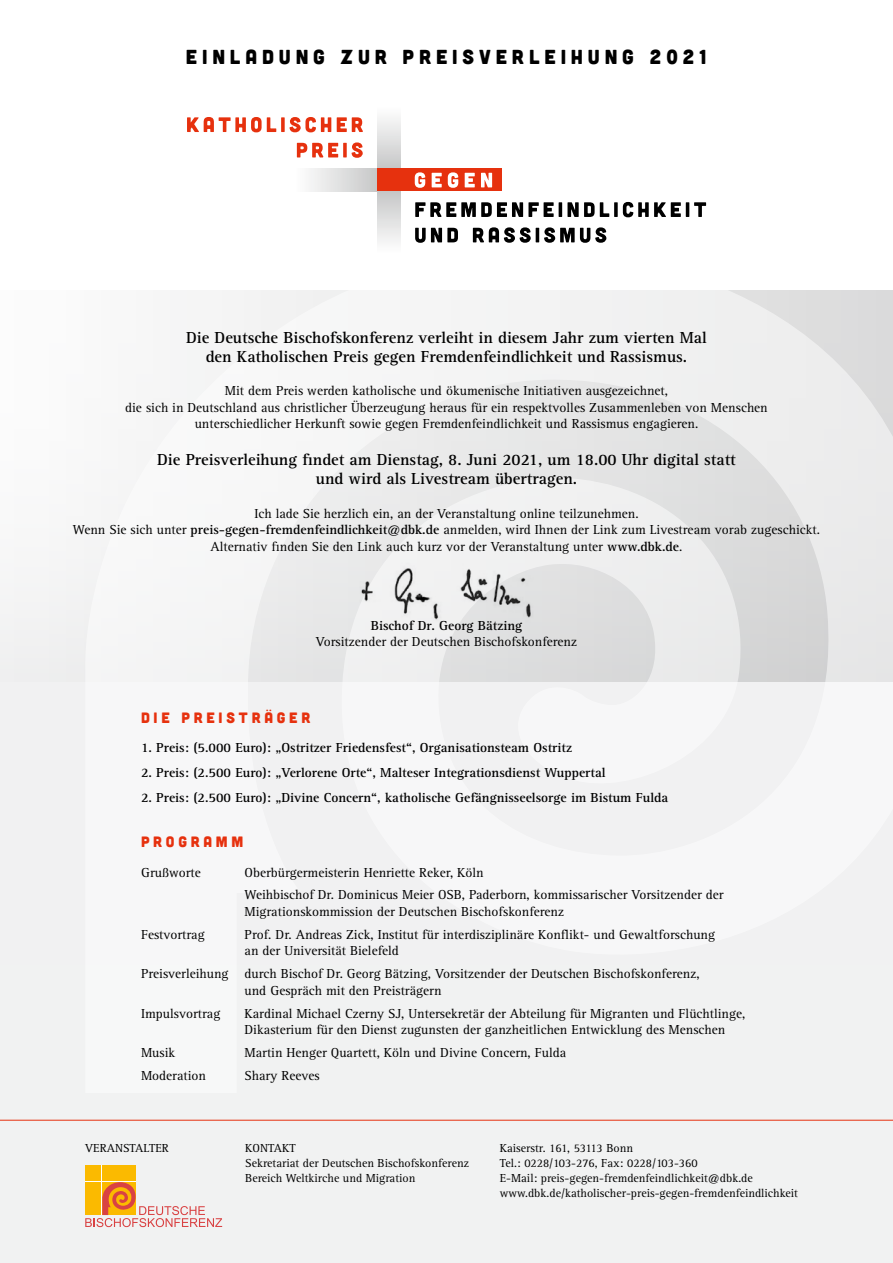
<style>
.page{position:relative;width:893px;height:1263px;background:#fff}
.page>*{position:absolute;margin:0;border:0;box-sizing:border-box;transform-origin:0 0}
.t1{font:20.25px "Cubano";letter-spacing:.24em;color:#000}
.t2{font:700 16.5px/19.5px "Rotis Serif";color:#000;text-align:center}
.t3{font:15px "Cubano";letter-spacing:.25em;color:#e6310e}
.t4{font:13.5px/16.5px "Rotis Serif";color:#000}
.t5{font:700 13.5px "Rotis Serif";color:#000}
.t6{font:12px/15px "Rotis Serif";color:#000}
.s1{font-weight:700}
</style>
<div class="page">
<div style="left:0;top:291px;width:893px;height:972px;background:#f1f2f2"></div>
<svg style="left:222px;top:290px;width:671px;height:392px"></svg>
<hr style="left:0;top:1120px;width:893px;height:1px;background:#e6310e">
<img style="left:357px;top:562px;width:177px;height:62px">
<div style="left:85px;top:1165px;width:51px;height:50px;background:linear-gradient(to right,#fff,#fff)"></div>
<div style="left:85px;top:1165px;width:16px;height:15px;background:#fbba00"></div>
<div style="left:102px;top:1165px;width:34px;height:15px;background:#fbba00"></div>
<svg style="left:85px;top:1182px;width:137px;height:45px"></svg>
<svg style="left:415px;top:202px;width:139px;height:15px"></svg>
<hr style="left:559px;top:202px;width:3px;height:15px;background:#000">
<svg style="left:567px;top:202px;width:42px;height:15px"></svg>
<svg style="left:614px;top:202px;width:4px;height:15px"></svg>
<svg style="left:623px;top:202px;width:58px;height:15px"></svg>
<hr style="left:686px;top:202px;width:3px;height:15px;background:#000">
<svg style="left:694px;top:202px;width:12px;height:15px"></svg>
<svg style="left:415px;top:228px;width:43px;height:15px"></svg>
<svg style="left:473px;top:227px;width:58px;height:16px"></svg>
<hr style="left:536px;top:228px;width:3px;height:14px;background:#000">
<svg style="left:544px;top:227px;width:62px;height:16px"></svg>
<div style="left:377px;top:106px;width:23px;height:62px;background:linear-gradient(to bottom,#fff,#c8c9c9)"></div>
<div style="left:377px;top:191px;width:23px;height:62px;background:linear-gradient(to bottom,#c6c6c7,#fefefe)"></div>
<div style="left:294px;top:168px;width:83px;height:23px;background:linear-gradient(to right,#fff,#c7c8c8)"></div>
<div style="left:377px;top:168px;width:125px;height:23px;background:#e6310e"></div>
<svg style="left:415px;top:172px;width:10px;height:16px"></svg>
<svg style="left:432px;top:173px;width:10px;height:14px"></svg>
<svg style="left:448px;top:172px;width:10px;height:16px"></svg>
<svg style="left:465px;top:173px;width:10px;height:14px"></svg>
<svg style="left:481px;top:173px;width:11px;height:14px"></svg>
<svg style="left:187px;top:117px;width:89px;height:15px"></svg>
<svg style="left:281px;top:117px;width:4px;height:15px"></svg>
<svg style="left:290px;top:117px;width:41px;height:15px"></svg>
<svg style="left:337px;top:117px;width:26px;height:15px"></svg>
<svg style="left:297px;top:143px;width:41px;height:14px"></svg>
<svg style="left:343px;top:143px;width:4px;height:14px"></svg>
<svg style="left:352px;top:142px;width:11px;height:16px"></svg>
<h1 class="t1" style="left:186px;top:44px;width:522px">EINLADUNG ZUR PREISVERLEIHUNG 2021</h1>
<p class="t2" style="left:186px;top:328px;width:522px">Die Deutsche Bischofskonferenz verleiht in diesem Jahr zum vierten Mal den Katholischen Preis gegen Fremdenfeindlichkeit und Rassismus.</p>
<p class="t4" style="left:125px;top:383px;width:644px;text-align:center">Mit dem Preis werden katholische und ökumenische Initiativen ausgezeichnet,<br>die sich in Deutschland aus christlicher Überzeugung heraus für ein respektvolles Zusammenleben von Menschen unterschiedlicher Herkunft sowie gegen Fremdenfeindlichkeit und Rassismus engagieren.</p>
<p class="t2" style="left:157px;top:450px;width:580px">Die Preisverleihung findet am Dienstag, 8. Juni 2021, um 18.00 Uhr digital statt und wird als Livestream übertragen.</p>
<p class="t4" style="left:73px;top:506px;width:749px;text-align:center">Ich lade Sie herzlich ein, an der Veranstaltung online teilzunehmen.<br>Wenn Sie sich unter <span class="s1">preis-gegen-fremdenfeindlichkeit@dbk.de</span> anmelden, wird Ihnen der Link zum Livestream vorab zugeschickt.<br>Alternativ finden Sie den Link auch kurz vor der Veranstaltung unter <span class="s1">www.dbk.de</span>.</p>
<p class="t5" style="left:371px;top:617px;width:153px">Bischof Dr. Georg Bätzing</p>
<p class="t4" style="left:316px;top:634px;width:263px">Vorsitzender der Deutschen Bischofskonferenz</p>
<p class="t3" style="left:141px;top:708px;width:171px">DIE PREISTRÄGER</p>
<p class="t5" style="left:141px;top:740px;width:432px">1. Preis: (5.000 Euro): „Ostritzer Friedensfest“, Organisationsteam Ostritz</p>
<p class="t5" style="left:141px;top:765px;width:466px">2. Preis: (2.500 Euro): „Verlorene Orte“, Malteser Integrationsdienst Wuppertal</p>
<p class="t5" style="left:141px;top:790px;width:529px">2. Preis: (2.500 Euro): „Divine Concern“, katholische Gefängnisseelsorge im Bistum Fulda</p>
<p class="t3" style="left:141px;top:832px;width:104px">PROGRAMM</p>
<p class="t4" style="left:141px;top:864px;width:61px">Grußworte</p>
<p class="t4" style="left:245px;top:861px;width:480px;line-height:23px">Oberbürgermeisterin Henriette Reker, Köln<br>Weihbischof Dr. Dominicus Meier OSB, Paderborn, kommissarischer Vorsitzender der</p>
<p class="t4" style="left:245px;top:903px;width:321px">Migrationskommission der Deutschen Bischofskonferenz</p>
<p class="t4" style="left:141px;top:926px;width:65px">Festvortrag</p>
<p class="t4" style="left:245px;top:926px;width:472px">Prof. Dr. Andreas Zick, Institut für interdisziplinäre Konflikt- und Gewaltforschung an der Universität Bielefeld</p>
<p class="t4" style="left:245px;top:966px;width:457px;text-indent:-104px">Preisverleihung durch Bischof Dr. Georg Bätzing, Vorsitzender der Deutschen Bischofskonferenz, und Gespräch mit den Preisträgern</p>
<p class="t4" style="left:141px;top:1005px;width:81px">Impulsvortrag</p>
<p class="t4" style="left:245px;top:1005px;width:502px">Kardinal Michael Czerny SJ, Untersekretär der Abteilung für Migranten und Flüchtlinge,<br>Dikasterium für den Dienst zugunsten der ganzheitlichen Entwicklung des Menschen</p>
<p class="t4" style="left:141px;top:1044px;width:36px">Musik</p>
<p class="t4" style="left:245px;top:1044px;width:323px">Martin Henger Quartett, Köln und Divine Concern, Fulda</p>
<p class="t4" style="left:141px;top:1067px;width:67px">Moderation</p>
<p class="t4" style="left:245px;top:1067px;width:77px">Shary Reeves</p>
<p class="t6" style="left:85px;top:1141px;width:85px">VERANSTALTER</p>
<p class="t6" style="left:245px;top:1141px;width:225px">KONTAKT<br>Sekretariat der Deutschen Bischofskonferenz<br>Bereich Weltkirche und Migration</p>
<p class="t6" style="left:500px;top:1141px;width:300px">Kaiserstr. 161, 53113 Bonn<br>Tel.: 0228/103-276, Fax: 0228/103-360<br>E-Mail: preis-gegen-fremdenfeindlichkeit@dbk.de www.dbk.de/katholischer-preis-gegen-fremdenfeindlichkeit</p>
</div>
